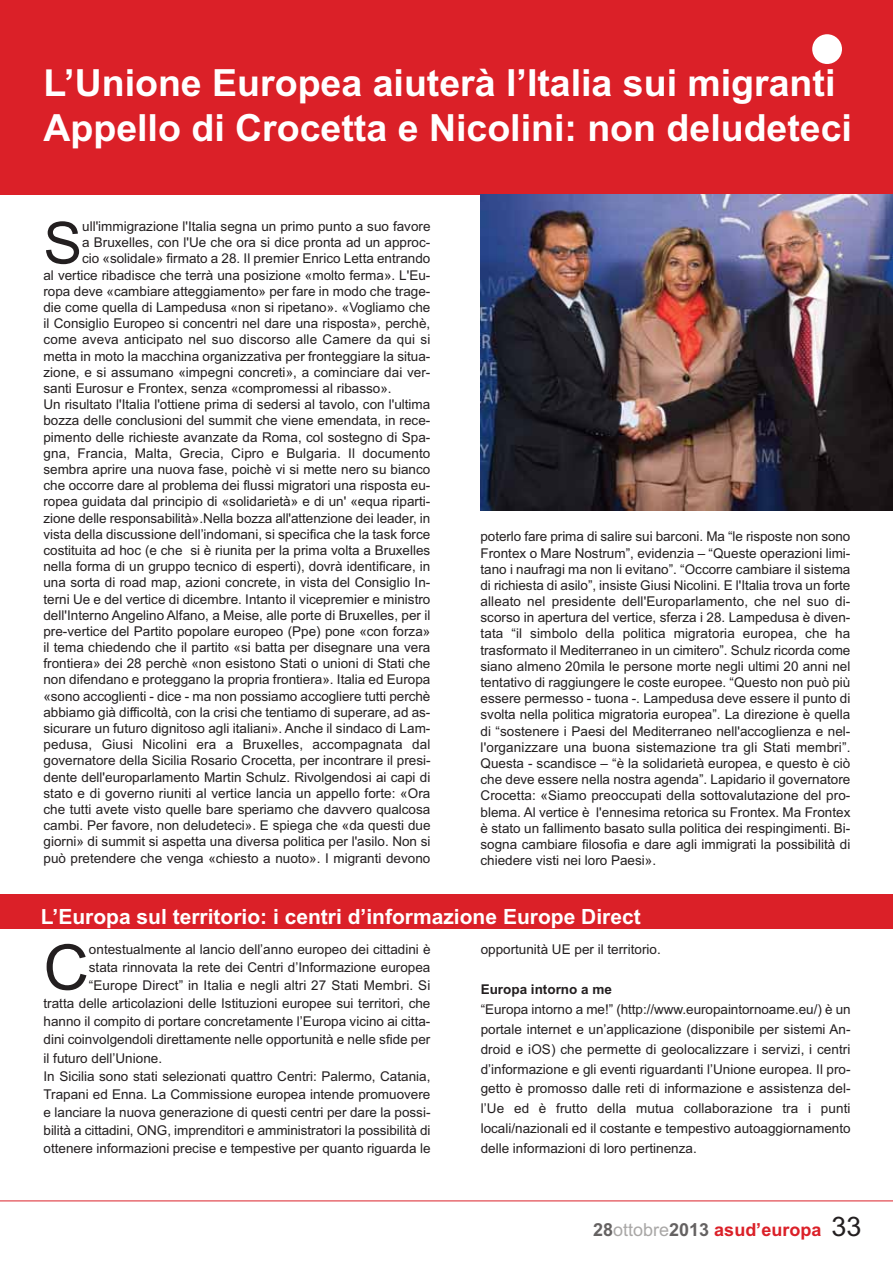
<style>
.page{position:relative;width:893px;height:1263px;background:#fff}
.page>*{position:absolute;margin:0;border:0;box-sizing:border-box;transform-origin:0 0}
.t1{font:62.85px "Arial";color:#231f20}
.t2{font:57.9px "Arial";color:#231f20}
.t3{font:700 37.5px/45px "Arial";color:#fff}
.t4{font:700 21px "Arial";color:#fff}
.t5{font:700 18px "Arial";color:#db2028}
.t6{font:13.5px/16.2px "Arial";color:#231f20;text-align:justify}
.t7{font:700 13.5px "Arial";color:#231f20}
.s1{color:#656262}
.s2{font-weight:400;color:#a9a7a6}
.s3{font-weight:400;font-size:27px;color:#231f20}
</style>
<div class="page">
<div style="left:0;top:0;width:892px;height:194px;background:#db2028"></div>
<hr style="left:0;top:1201px;width:892px;height:1px;background:#db2028">
<div style="left:812px;top:34px;width:30px;height:30px;background:#fff;border-radius:50%"></div>
<img style="left:480px;top:194px;width:412px;height:316px">
<div style="left:0;top:895px;width:892px;height:34px;background:#db2028"></div>
<h3 class="t3" style="left:43px;top:64px;width:810px">L’Unione Europea aiuterà l’Italia sui migranti<br>Appello di Crocetta e Nicolini: non deludeteci</h3>
<h2 class="t2" style="left:43px;top:222px;width:40px">S</h2>
<p class="t6" style="left:82px;top:220px;width:350px">ull'immigrazione l'Italia segna un primo punto a suo favore</p>
<p class="t6" style="left:82px;top:236px;width:350px">a Bruxelles, con l'Ue che ora si dice pronta ad un approc-</p>
<p class="t6" style="left:82px;top:252px;width:350px">cio «solidale» firmato a 28. Il premier Enrico Letta entrando</p>
<p class="t6" style="left:43px;top:268px;width:388px">al vertice ribadisce che terrà una posizione «molto ferma». L'Eu-</p>
<p class="t6" style="left:43px;top:284px;width:388px">ropa deve «cambiare atteggiamento» per fare in modo che trage-</p>
<p class="t6" style="left:43px;top:301px;width:388px">die come quella di Lampedusa «non si ripetano». «Vogliamo che</p>
<p class="t6" style="left:43px;top:317px;width:388px">il Consiglio Europeo si concentri nel dare una risposta», perchè,</p>
<p class="t6" style="left:43px;top:333px;width:388px">come aveva anticipato nel suo discorso alle Camere da qui si</p>
<p class="t6" style="left:43px;top:349px;width:388px">metta in moto la macchina organizzativa per fronteggiare la situa-</p>
<p class="t6" style="left:43px;top:365px;width:388px">zione, e si assumano «impegni concreti», a cominciare dai ver-</p>
<p class="t6" style="left:43px;top:382px;width:349px">santi Eurosur e Frontex, senza «compromessi al ribasso».</p>
<p class="t6" style="left:43px;top:398px;width:388px">Un risultato l'Italia l'ottiene prima di sedersi al tavolo, con l'ultima</p>
<p class="t6" style="left:43px;top:414px;width:388px">bozza delle conclusioni del summit che viene emendata, in rece-</p>
<p class="t6" style="left:43px;top:430px;width:388px">pimento delle richieste avanzate da Roma, col sostegno di Spa-</p>
<p class="t6" style="left:43px;top:446px;width:388px">gna, Francia, Malta, Grecia, Cipro e Bulgaria. Il documento</p>
<p class="t6" style="left:43px;top:462px;width:388px">sembra aprire una nuova fase, poichè vi si mette nero su bianco</p>
<p class="t6" style="left:43px;top:479px;width:388px">che occorre dare al problema dei flussi migratori una risposta eu-</p>
<p class="t6" style="left:43px;top:495px;width:388px">ropea guidata dal principio di «solidarietà» e di un' «equa riparti-</p>
<p class="t6" style="left:43px;top:511px;width:388px">zione delle responsabilità».Nella bozza all'attenzione dei leader, in</p>
<p class="t6" style="left:43px;top:527px;width:388px">vista della discussione dell’indomani, si specifica che la task force</p>
<p class="t6" style="left:43px;top:543px;width:388px">costituita ad hoc (e che si è riunita per la prima volta a Bruxelles</p>
<p class="t6" style="left:43px;top:560px;width:388px">nella forma di un gruppo tecnico di esperti), dovrà identificare, in</p>
<p class="t6" style="left:43px;top:576px;width:388px">una sorta di road map, azioni concrete, in vista del Consiglio In-</p>
<p class="t6" style="left:43px;top:592px;width:388px">terni Ue e del vertice di dicembre. Intanto il vicepremier e ministro</p>
<p class="t6" style="left:43px;top:608px;width:388px">dell'Interno Angelino Alfano, a Meise, alle porte di Bruxelles, per il</p>
<p class="t6" style="left:43px;top:624px;width:388px">pre-vertice del Partito popolare europeo (Ppe) pone «con forza»</p>
<p class="t6" style="left:43px;top:641px;width:388px">il tema chiedendo che il partito «si batta per disegnare una vera</p>
<p class="t6" style="left:43px;top:657px;width:388px">frontiera» dei 28 perchè «non esistono Stati o unioni di Stati che</p>
<p class="t6" style="left:43px;top:673px;width:388px">non difendano e proteggano la propria frontiera». Italia ed Europa</p>
<p class="t6" style="left:43px;top:689px;width:388px">«sono accoglienti - dice - ma non possiamo accogliere tutti perchè</p>
<p class="t6" style="left:43px;top:705px;width:388px">abbiamo già difficoltà, con la crisi che tentiamo di superare, ad as-</p>
<p class="t6" style="left:43px;top:722px;width:388px">sicurare un futuro dignitoso agli italiani». Anche il sindaco di Lam-</p>
<p class="t6" style="left:43px;top:738px;width:388px">pedusa, Giusi Nicolini era a Bruxelles, accompagnata dal</p>
<p class="t6" style="left:43px;top:754px;width:389px">governatore della Sicilia Rosario Crocetta, per incontrare il presi-</p>
<p class="t6" style="left:43px;top:770px;width:388px">dente dell'europarlamento Martin Schulz. Rivolgendosi ai capi di</p>
<p class="t6" style="left:43px;top:786px;width:388px">stato e di governo riuniti al vertice lancia un appello forte: «Ora</p>
<p class="t6" style="left:43px;top:803px;width:388px">che tutti avete visto quelle bare speriamo che davvero qualcosa</p>
<p class="t6" style="left:43px;top:819px;width:388px">cambi. Per favore, non deludeteci». E spiega che «da questi due</p>
<p class="t6" style="left:43px;top:835px;width:388px">giorni» di summit si aspetta una diversa politica per l'asilo. Non si</p>
<p class="t6" style="left:43px;top:851px;width:388px">può pretendere che venga «chiesto a nuoto». I migranti devono</p>
<p class="t6" style="left:480px;top:530px;width:371px">poterlo fare prima di salire sui barconi. Ma “le risposte non sono Frontex o Mare Nostrum”, evidenzia – “Queste operazioni limi&shy;tano i naufragi ma non li evitano”. “Occorre cambiare il sistema di richiesta di asilo”, insiste Giusi Nicolini. E l'Italia trova un forte alleato nel presidente dell'Europarlamento, che nel suo di&shy;scorso in apertura del vertice, sferza i 28. Lampedusa è diven&shy;tata “il simbolo della politica migratoria europea, che ha trasformato il Mediterraneo in un cimitero”. Schulz ricorda come siano almeno 20mila le persone morte negli ultimi 20 anni nel tentativo di raggiungere le coste europee. “Questo non può più essere permesso - tuona -. Lampedusa deve essere il punto di svolta nella politica migratoria europea”. La direzione è quella di “sostenere i Paesi del Mediterraneo nell'accoglienza e nel&shy;l'organizzare una buona sistemazione tra gli Stati membri”.<br>Questa - scandisce – “è la solidarietà europea, e questo è ciò che deve essere nella nostra agenda”. Lapidario il governatore Crocetta: «Siamo preoccupati della sottovalutazione del pro&shy;blema. Al vertice è l'ennesima retorica su Frontex. Ma Frontex è stato un fallimento basato sulla politica dei respingimenti. Bi&shy;sogna cambiare filosofia e dare agli immigrati la possibilità di chiedere visti nei loro Paesi».</p>
<h3 class="t4" style="left:41px;top:909px;width:601px">L’Europa sul territorio: i centri d’informazione Europe Direct</h3>
<h1 class="t1" style="left:43px;top:945px;width:47px">C</h1>
<p class="t6" style="left:89px;top:942px;width:343px">ontestualmente al lancio dell’anno europeo dei cittadini è</p>
<p class="t6" style="left:480px;top:942px;width:181px">opportunità UE per il territorio.</p>
<p class="t7" style="left:480px;top:984px;width:133px">Europa intorno a me</p>
<p class="t6" style="left:480px;top:1000px;width:371px;line-height:20px">“Europa intorno a me!” (http://www.europaintornoame.eu/) è un portale internet e un’applicazione (disponibile per sistemi An&shy;droid e iOS) che permette di geolocalizzare i servizi, i centri d’informazione e gli eventi riguardanti l’Unione europea. Il pro&shy;getto è promosso dalle reti di informazione e assistenza del&shy;l’Ue ed è frutto della mutua collaborazione tra i punti locali/nazionali ed il costante e tempestivo autoaggiornamento delle informazioni di loro pertinenza.</p>
<p class="t6" style="left:89px;top:960px;width:343px">stata rinnovata la rete dei Centri d’Informazione europea</p>
<p class="t6" style="left:89px;top:978px;width:343px">“Europe Direct” in Italia e negli altri 27 Stati Membri. Si</p>
<p class="t6" style="left:44px;top:997px;width:388px">tratta delle articolazioni delle Istituzioni europee sui territori, che</p>
<p class="t6" style="left:44px;top:1015px;width:388px">hanno il compito di portare concretamente l’Europa vicino ai citta-</p>
<p class="t6" style="left:44px;top:1033px;width:388px">dini coinvolgendoli direttamente nelle opportunità e nelle sfide per</p>
<p class="t6" style="left:44px;top:1051px;width:120px">il futuro dell’Unione.</p>
<p class="t6" style="left:44px;top:1069px;width:388px">In Sicilia sono stati selezionati quattro Centri: Palermo, Catania,</p>
<p class="t6" style="left:44px;top:1087px;width:388px">Trapani ed Enna. La Commissione europea intende promuovere</p>
<p class="t6" style="left:44px;top:1106px;width:388px">e lanciare la nuova generazione di questi centri per dare la possi-</p>
<p class="t6" style="left:44px;top:1124px;width:388px">bilità a cittadini, ONG, imprenditori e amministratori la possibilità di</p>
<p class="t6" style="left:44px;top:1142px;width:388px">ottenere informazioni precise e tempestive per quanto riguarda le</p>
<h3 class="t5" style="left:593px;top:1223px;width:270px"><span class="s1">28</span><span class="s2">ottobre</span><span class="s1">2013</span> asud’europa <span class="s3">33</span></h3>
</div>
